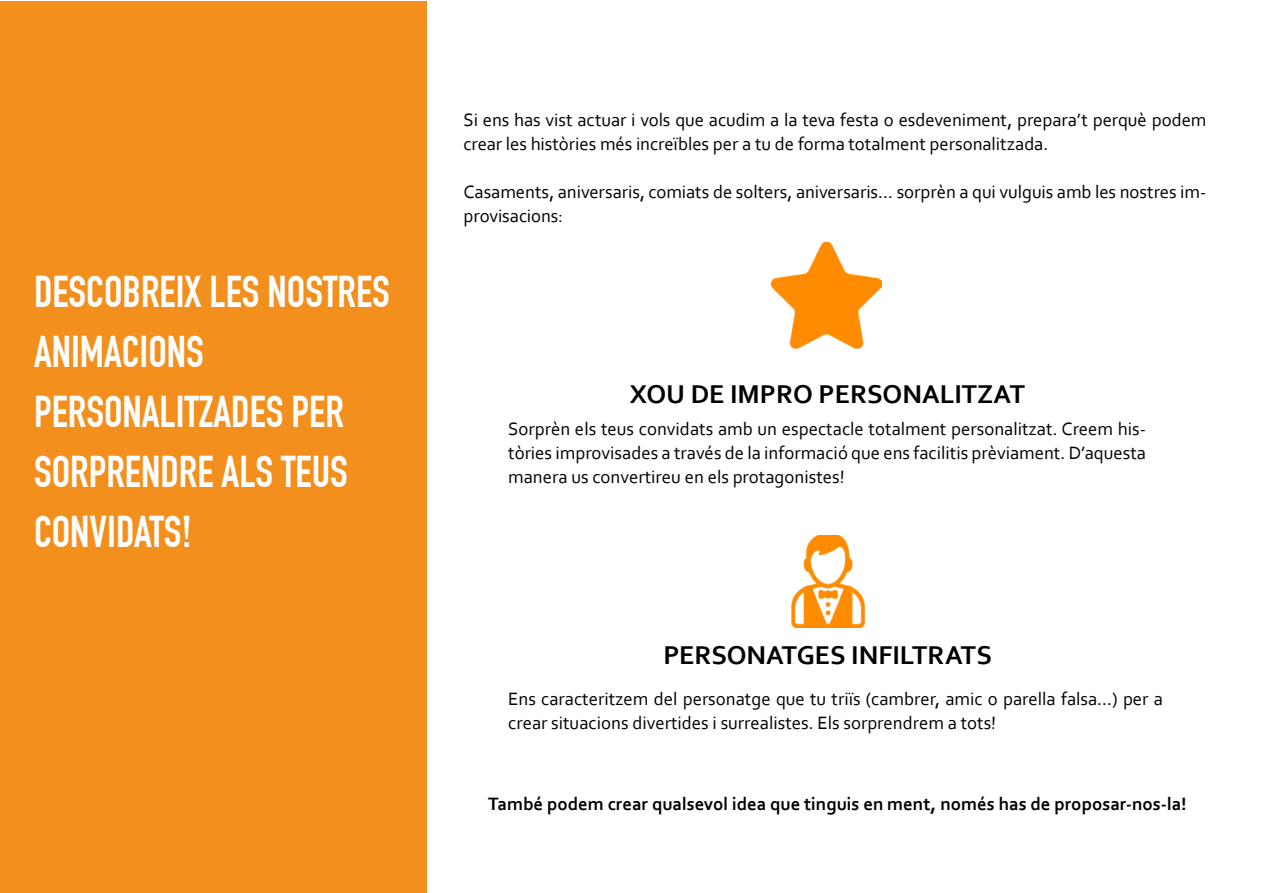
<style>
.page{position:relative;width:1263px;height:893px;background:#fff}
.page>*{position:absolute;margin:0;border:0;box-sizing:border-box;transform-origin:0 0}
.t1{font:700 43.5px/60px "DIN Condensed";color:#fff}
.t2{font:700 27px "Corbel";color:#000}
.t3{font:18.75px/24px "Corbel";color:#000}
.t4{font:700 18.75px "Corbel";color:#000}
</style>
<div class="page">
<div style="left:0;top:1px;width:427px;height:891px;background:#f38f1c"></div>
<img style="left:771px;top:241px;width:111px;height:108px">
<img style="left:791px;top:536px;width:75px;height:92px">
<h1 class="t1" style="left:34px;top:262px;width:357px">DESCOBREIX LES NOSTRES<br>ANIMACIONS<br>PERSONALITZADES PER<br>SORPRENDRE ALS TEUS<br>CONVIDATS!</h1>
<p class="t3" style="left:463px;top:108px;width:744px">Si ens has vist actuar i vols que acudim a la teva festa o esdeveniment, prepara’t perquè podem crear les històries més increïbles per a tu de forma totalment personalitzada.</p>
<p class="t3" style="left:463px;top:180px;width:744px">Casaments, aniversaris, comiats de solters, aniversaris… sorprèn a qui vulguis amb les nostres im&shy;provisacions:</p>
<h2 class="t2" style="left:630px;top:377px;width:397px">XOU DE IMPRO PERSONALITZAT</h2>
<p class="t3" style="left:508px;top:416px;width:639px;text-align:justify">Sorprèn els teus convidats amb un espectacle totalment personalitzat. Creem his&shy;tòries improvisades a través de la informació que ens facilitis prèviament. D’aquesta manera us convertireu en els protagonistes!</p>
<h2 class="t2" style="left:663px;top:639px;width:330px">PERSONATGES INFILTRATS</h2>
<p class="t3" style="left:508px;top:686px;width:656px">Ens caracteritzem del personatge que tu triïs (cambrer, amic o parella falsa…) per a crear situacions divertides i surrealistes. Els sorprendrem a tots!</p>
<p class="t4" style="left:488px;top:792px;width:700px">També podem crear qualsevol idea que tinguis en ment, només has de proposar-nos-la!</p>
</div>
